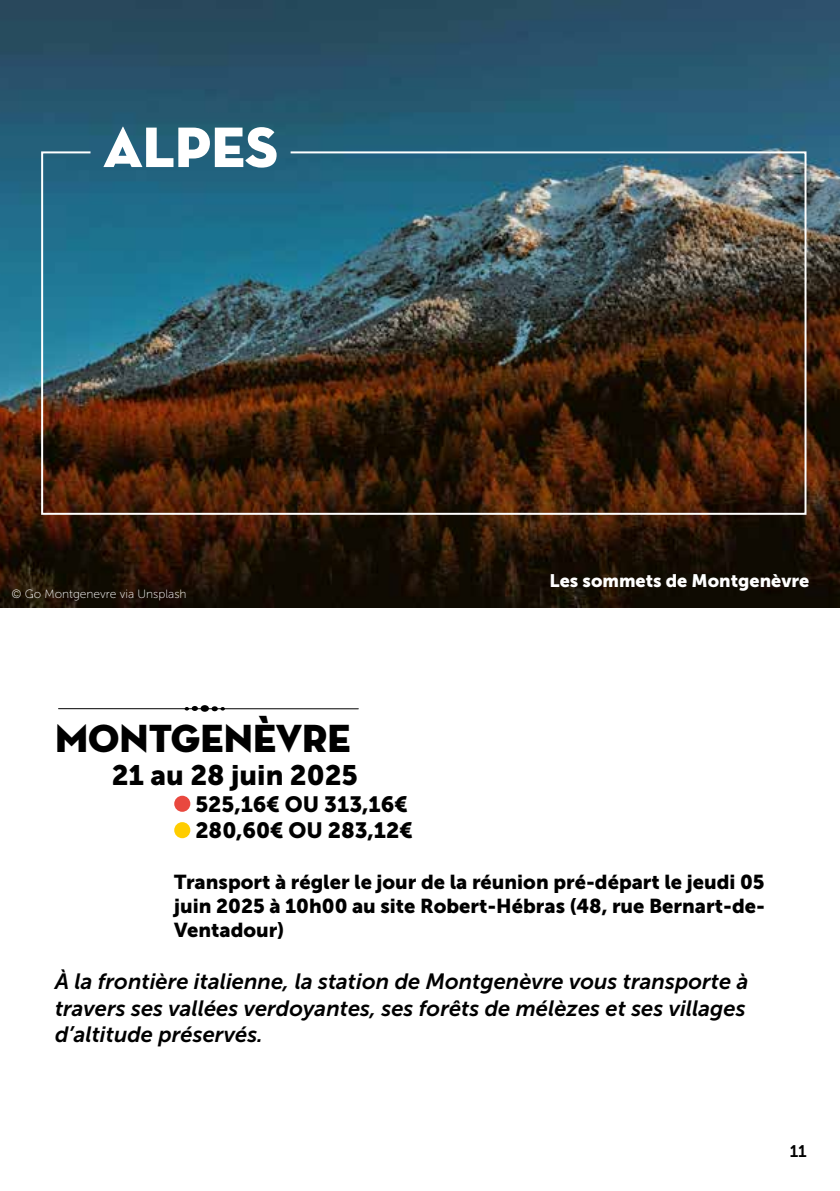
<style>
.page{position:relative;width:840px;height:1191px;background:#fff}
.page>*{position:absolute;margin:0;border:0;box-sizing:border-box;transform-origin:0 0}
.t1{font:58px "Neutra Disp Titling";color:#fff}
.t2{font:40px "Neutra Disp Titling";color:#000}
.t3{font:28px "Museo Sans 900";color:#000}
.t4{font:italic 22px/26.4px "Museo Sans 700";color:#000}
.t5{font:22px/26.4px "Museo Sans 900";color:#000}
.t6{font:20px/24px "Museo Sans 900";color:#000;text-align:justify}
.t7{font:18px "Museo Sans 900";color:#fff}
.t8{font:16.8px "Museo Sans 700";color:#000}
.t9{font:12px "Museo Sans 100";color:#fff}
</style>
<div class="page">
<div style="left:174px;top:795px;width:16px;height:17px;background:#e9483f;border-radius:50%"></div>
<div style="left:174px;top:822px;width:16px;height:16px;background:#ffcd00;border-radius:50%"></div>
<img style="left:0;top:0;width:839px;height:607px">
<img style="left:40px;top:150px;width:767px;height:366px">
<hr style="left:58px;top:708px;width:300px;height:1px;background:#000">
<div style="left:200px;top:705px;width:9px;height:7px;background:#000;border-radius:50%"></div>
<svg style="left:184px;top:706px;width:14px;height:5px"></svg>
<svg style="left:211px;top:706px;width:14px;height:5px"></svg>
<h1 class="t1" style="left:103px;top:111px;width:176px">ALPES</h1>
<p class="t9" style="left:11px;top:587px;width:177px">© Go Montgenevre via Unsplash</p>
<p class="t7" style="left:549px;top:571px;width:261px">Les sommets de Montgenèvre</p>
<h2 class="t2" style="left:55px;top:713px;width:297px">MONTGENÈVRE</h2>
<p class="t3" style="left:112px;top:759px;width:247px">21 au 28 juin 2025</p>
<p class="t5" style="left:195px;top:791px;width:218px">525,16€ OU 313,16€<br>280,60€ OU 283,12€</p>
<p class="t6" style="left:174px;top:869px;width:592px">Transport à régler le jour de la réunion pré-départ le jeudi 05 juin 2025 à 10h00 au site Robert-Hébras (48, rue Bernart-de-Ventadour)</p>
<p class="t4" style="left:55px;top:968px;width:694px">À la frontière italienne, la station de Montgenèvre vous transporte à travers ses vallées verdoyantes, ses forêts de mélèzes et ses villages d’altitude préservés.</p>
<p class="t8" style="left:789px;top:1141px;width:19px">11</p>
</div>
